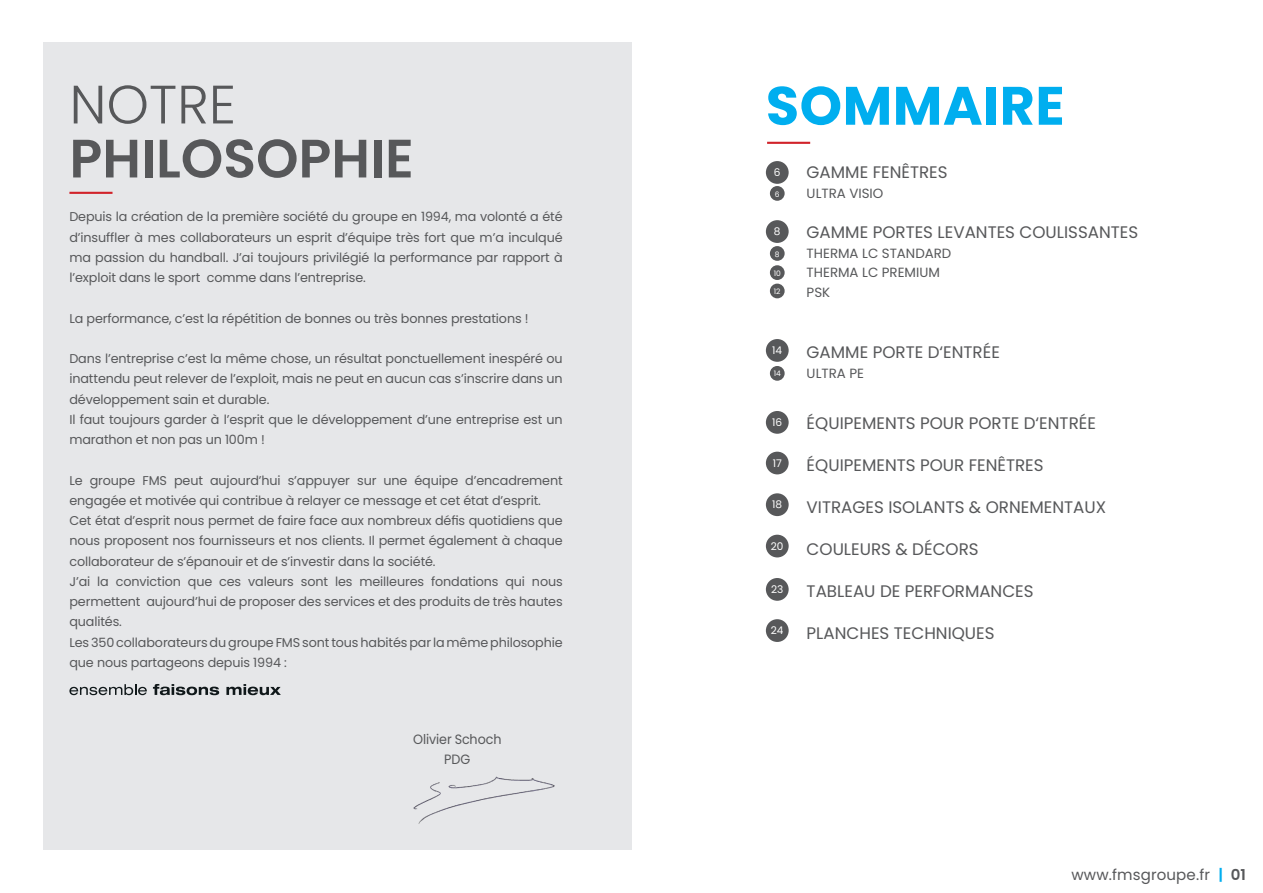
<style>
.page{position:relative;width:1263px;height:893px;background:#fff}
.page>*{position:absolute;margin:0;border:0;box-sizing:border-box;transform-origin:0 0}
.t1{font:600 54px "Poppins";color:#57585a}
.t2{font:700 54px "Poppins";letter-spacing:.01em;color:#00aeef}
.t3{font:300 54px "Poppins";color:#57585a}
.t4{font:16.65px "Poppins";color:#57585a}
.t5{font:15px "Poppins";letter-spacing:.01em;color:#57585a}
.t6{font:13.5px "Poppins";letter-spacing:-.005em;color:#57585a;scale:.94 1}
.t7{font:13.35px "Poppins";color:#57585a}
.t8{font:12.75px/20.2px "Poppins";letter-spacing:-.01em;color:#57585a;text-align:justify}
.t9{font:10.5px "Poppins";color:#fff}
.t10{font:7.5px "Poppins";color:#fff}
.s1{font-weight:600;color:#00aeef}
.s2{font-weight:600}
</style>
<div class="page">
<div style="left:43px;top:43px;width:588px;height:807px;background:#e6e7e9"></div>
<hr style="left:69px;top:192px;width:44px;height:2px;background:#d1232a">
<hr style="left:767px;top:142px;width:43px;height:2px;background:#d1232a">
<svg style="left:69px;top:684px;width:78px;height:11px"></svg>
<svg style="left:153px;top:684px;width:66px;height:11px"></svg>
<svg style="left:226px;top:684px;width:55px;height:11px"></svg>
<img style="left:413px;top:776px;width:142px;height:48px">
<div style="left:766px;top:161px;width:23px;height:23px;background:#57585a;border-radius:50%"></div>
<div style="left:766px;top:220px;width:23px;height:23px;background:#57585a;border-radius:50%"></div>
<div style="left:766px;top:339px;width:23px;height:23px;background:#57585a;border-radius:50%"></div>
<div style="left:766px;top:411px;width:23px;height:23px;background:#57585a;border-radius:50%"></div>
<div style="left:766px;top:452px;width:23px;height:22px;background:#57585a;border-radius:50%"></div>
<div style="left:766px;top:493px;width:23px;height:23px;background:#57585a;border-radius:50%"></div>
<div style="left:766px;top:535px;width:23px;height:22px;background:#57585a;border-radius:50%"></div>
<div style="left:766px;top:578px;width:23px;height:23px;background:#57585a;border-radius:50%"></div>
<div style="left:766px;top:619px;width:23px;height:23px;background:#57585a;border-radius:50%"></div>
<div style="left:770px;top:186px;width:15px;height:15px;background:#57585a;border-radius:50%"></div>
<div style="left:770px;top:246px;width:15px;height:15px;background:#57585a;border-radius:50%"></div>
<div style="left:770px;top:366px;width:15px;height:15px;background:#57585a;border-radius:50%"></div>
<div style="left:770px;top:284px;width:15px;height:14px;background:#57585a;border-radius:50%"></div>
<div style="left:770px;top:265px;width:15px;height:15px;background:#57585a;border-radius:50%"></div>
<p class="t3" style="left:69px;top:73px;width:168px">NOTRE</p>
<p class="t1" style="left:69px;top:127px;width:346px">PHILOSOPHIE</p>
<p class="t8" style="left:69px;top:207px;width:495px">Depuis la création de la première société du groupe en 1994, ma volonté a été d’insuffler à mes collaborateurs un esprit d’équipe très fort que m’a inculqué ma passion du handball. J’ai toujours privilégié la performance par rapport à l’exploit dans le sport comme dans l’entreprise.</p>
<p class="t8" style="left:69px;top:308px;width:461px">La performance, c’est la répétition de bonnes ou très bonnes prestations !</p>
<p class="t8" style="left:69px;top:348px;width:495px">Dans l’entreprise c’est la même chose, un résultat ponctuellement inespéré ou inattendu peut relever de l’exploit, mais ne peut en aucun cas s’inscrire dans un développement sain et durable.</p>
<p class="t8" style="left:69px;top:409px;width:495px">Il faut toujours garder à l’esprit que le développement d’une entreprise est un marathon et non pas un 100m !</p>
<p class="t8" style="left:69px;top:470px;width:495px">Le groupe FMS peut aujourd’hui s’appuyer sur une équipe d’encadrement engagée et motivée qui contribue à relayer ce message et cet état d’esprit.</p>
<p class="t8" style="left:69px;top:510px;width:495px">Cet état d’esprit nous permet de faire face aux nombreux défis quotidiens que nous proposent nos fournisseurs et nos clients. Il permet également à chaque collaborateur de s’épanouir et de s’investir dans la société.</p>
<p class="t8" style="left:69px;top:571px;width:495px">J’ai la conviction que ces valeurs sont les meilleures fondations qui nous permettent aujourd’hui de proposer des services et des produits de très hautes qualités.</p>
<p class="t8" style="left:69px;top:632px;width:495px">Les 350 collaborateurs du groupe FMS sont tous habités par la même philosophie que nous partageons depuis 1994 :</p>
<p class="t6" style="left:413px;top:732px;width:96px">Olivier Schoch</p>
<p class="t6" style="left:444px;top:751px;width:29px">PDG</p>
<p class="t2" style="left:766px;top:75px;width:300px">SOMMAIRE</p>
<p class="t9" style="left:774px;top:166px;width:8px">6</p>
<p class="t10" style="left:775px;top:190px;width:6px">6</p>
<p class="t9" style="left:774px;top:225px;width:8px">8</p>
<p class="t10" style="left:775px;top:250px;width:6px">8</p>
<p class="t10" style="left:774px;top:269px;width:9px">10</p>
<p class="t10" style="left:774px;top:287px;width:8px">12</p>
<p class="t9" style="left:772px;top:344px;width:11px">14</p>
<p class="t10" style="left:774px;top:369px;width:9px">14</p>
<p class="t9" style="left:772px;top:416px;width:12px">16</p>
<p class="t9" style="left:773px;top:457px;width:11px">17</p>
<p class="t9" style="left:772px;top:499px;width:12px">18</p>
<p class="t9" style="left:771px;top:540px;width:14px">20</p>
<p class="t9" style="left:771px;top:583px;width:14px">23</p>
<p class="t9" style="left:771px;top:624px;width:14px">24</p>
<p class="t4" style="left:807px;top:163px;width:142px">GAMME FENÊTRES</p>
<p class="t7" style="left:807px;top:185px;width:78px">ULTRA VISIO</p>
<p class="t4" style="left:807px;top:223px;width:333px">GAMME PORTES LEVANTES COULISSANTES</p>
<p class="t7" style="left:807px;top:245px;width:146px">THERMA LC STANDARD</p>
<p class="t7" style="left:807px;top:265px;width:135px">THERMA LC PREMIUM</p>
<p class="t7" style="left:807px;top:284px;width:25px">PSK</p>
<p class="t4" style="left:807px;top:343px;width:195px">GAMME PORTE D‘ENTRÉE</p>
<p class="t7" style="left:807px;top:365px;width:59px">ULTRA PE</p>
<p class="t4" style="left:807px;top:413px;width:291px">ÉQUIPEMENTS POUR PORTE D‘ENTRÉE</p>
<p class="t4" style="left:807px;top:455px;width:239px">ÉQUIPEMENTS POUR FENÊTRES</p>
<p class="t4" style="left:807px;top:497px;width:301px">VITRAGES ISOLANTS &amp; ORNEMENTAUX</p>
<p class="t4" style="left:807px;top:539px;width:174px">COULEURS &amp; DÉCORS</p>
<p class="t4" style="left:807px;top:581px;width:229px">TABLEAU DE PERFORMANCES</p>
<p class="t4" style="left:807px;top:623px;width:189px">PLANCHES TECHNIQUES</p>
<p class="t5" style="left:1071px;top:866px;width:176px">www.fmsgroupe.fr <span class="s1">|</span> <span class="s2">01</span></p>
</div>
